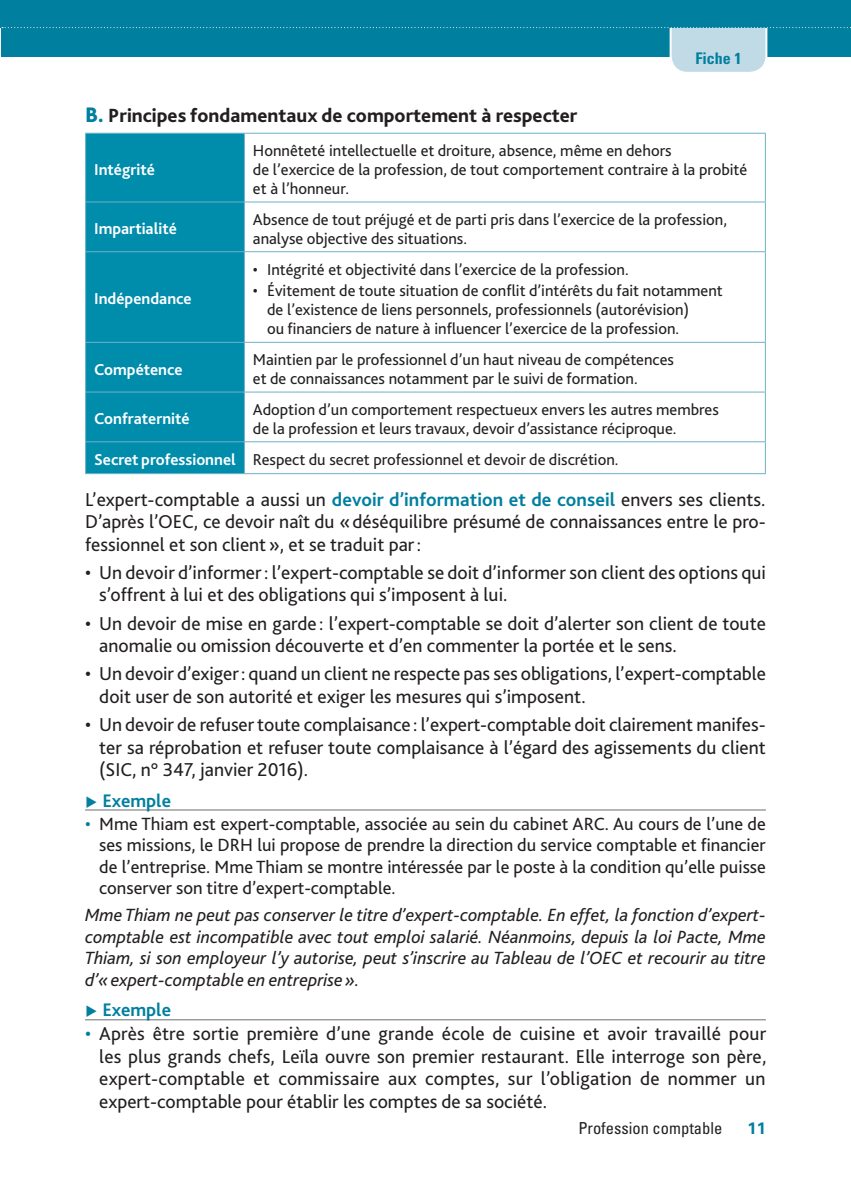
<style>
.page{position:relative;width:851px;height:1191px;background:#fff}
.page>*{position:absolute;margin:0;border:0;box-sizing:border-box;transform-origin:0 0}
.t1{font:800 20px "Bliss 2";color:#231f20}
.t2{font:19.6px/22.6px "Bliss 2";color:#231f20;text-align:justify}
.t3{font:700 19px "Bliss 2";color:#007f9f}
.t4{font:italic 18.4px/21.4px "Bliss 2";color:#231f20;text-align:justify}
.t5{font:18.4px/21.4px "Bliss 2";color:#231f20;text-align:justify}
.t6{font:16.4px/19px "Bliss 2";color:#231f20}
.t7{font:700 16.4px "Bliss 2";color:#fff}
.t8{font:condensed 16.4px "Univers LT Std";color:#231f20}
.t9{font:700 16.4px "Univers LT Std";color:#007f9f}
.t10{font:700 condensed 16px "Univers LT Std";color:#007f9f}
.s1{font-size:22px;color:#007f9f}
.s2{font-weight:700;color:#fff}
.s3{font-weight:700;color:#007f9f}
.s4{font-family:"STIX";font-weight:400}
.s5{color:#007f9f}
</style>
<div class="page">
<svg style="left:1px;top:0;width:849px;height:72px"></svg>
<hr style="left:85px;top:809px;width:680px;height:1px;background:#6c6d70">
<hr style="left:85px;top:1019px;width:680px;height:1px;background:#6c6d70">
<div style="left:86px;top:134px;width:158px;height:339px;background:#008cab"></div>
<hr style="left:85px;top:201px;width:159px;height:1px;background:#6db1c8">
<hr style="left:244px;top:201px;width:521px;height:1px;background:#6db1c8">
<hr style="left:85px;top:251px;width:159px;height:1px;background:#6db1c8">
<hr style="left:244px;top:251px;width:521px;height:1px;background:#6db1c8">
<hr style="left:85px;top:342px;width:159px;height:1px;background:#6db1c8">
<hr style="left:244px;top:342px;width:521px;height:1px;background:#6db1c8">
<hr style="left:85px;top:391px;width:159px;height:1px;background:#6db1c8">
<hr style="left:244px;top:391px;width:521px;height:1px;background:#6db1c8">
<hr style="left:85px;top:441px;width:159px;height:1px;background:#6db1c8">
<hr style="left:244px;top:441px;width:521px;height:1px;background:#6db1c8">
<hr style="left:85px;top:133px;width:159px;height:1px;background:#6db1c8">
<hr style="left:85px;top:134px;width:1px;height:67px;background:#6db1c8">
<hr style="left:85px;top:202px;width:1px;height:49px;background:#6db1c8">
<hr style="left:85px;top:252px;width:1px;height:90px;background:#6db1c8">
<hr style="left:85px;top:343px;width:1px;height:48px;background:#6db1c8">
<hr style="left:85px;top:392px;width:1px;height:49px;background:#6db1c8">
<hr style="left:85px;top:442px;width:1px;height:31px;background:#6db1c8">
<hr style="left:85px;top:473px;width:159px;height:1px;background:#6db1c8">
<hr style="left:244px;top:133px;width:521px;height:1px;background:#6db1c8">
<hr style="left:244px;top:134px;width:1px;height:67px;background:#6db1c8">
<hr style="left:764px;top:134px;width:1px;height:67px;background:#6db1c8">
<hr style="left:244px;top:202px;width:1px;height:49px;background:#6db1c8">
<hr style="left:764px;top:202px;width:1px;height:49px;background:#6db1c8">
<hr style="left:244px;top:252px;width:1px;height:90px;background:#6db1c8">
<hr style="left:764px;top:252px;width:1px;height:90px;background:#6db1c8">
<hr style="left:244px;top:343px;width:1px;height:48px;background:#6db1c8">
<hr style="left:764px;top:343px;width:1px;height:48px;background:#6db1c8">
<hr style="left:244px;top:392px;width:1px;height:49px;background:#6db1c8">
<hr style="left:764px;top:392px;width:1px;height:49px;background:#6db1c8">
<hr style="left:244px;top:442px;width:1px;height:31px;background:#6db1c8">
<hr style="left:764px;top:442px;width:1px;height:31px;background:#6db1c8">
<hr style="left:244px;top:473px;width:521px;height:1px;background:#6db1c8">
<p class="t10" style="left:695px;top:48px;width:48px">Fiche 1</p>
<p class="t1" style="left:85px;top:103px;width:494px"><span class="s1">B.</span> Principes fondamentaux de comportement à respecter</p>
<p class="t7" style="left:94px;top:159px;width:62px">Intégrité</p>
<p class="t6" style="left:253px;top:141px;width:496px">Honnêteté intellectuelle et droiture, absence, même en dehors<br>de l’exercice de la profession, de tout comportement contraire à la probité et à l’honneur.</p>
<p class="t7" style="left:94px;top:219px;width:84px">Impartialité</p>
<p class="t6" style="left:253px;top:209px;width:475px">Absence de tout préjugé et de parti pris dans l’exercice de la profession, analyse objective des situations.</p>
<p class="t7" style="left:94px;top:289px;width:99px">Indépendance</p>
<p class="t6" style="left:253px;top:259px;width:377px">• Intégrité et objectivité dans l’exercice de la profession.</p>
<p class="t6" style="left:267px;top:281px;width:457px;text-indent:-14px">• Évitement de toute situation de conflit d’intérêts du fait notamment de l’existence de liens personnels, professionnels (autorévision)<br>ou financiers de nature à influencer l’exercice de la profession.</p>
<p class="t7" style="left:94px;top:359px;width:90px">Compétence</p>
<p class="t6" style="left:253px;top:350px;width:422px">Maintien par le professionnel d’un haut niveau de compétences et de connaissances notamment par le suivi de formation.</p>
<p class="t7" style="left:94px;top:409px;width:97px">Confraternité</p>
<p class="t6" style="left:253px;top:399px;width:467px">Adoption d’un comportement respectueux envers les autres membres de la profession et leurs travaux, devoir d’assistance réciproque.</p>
<p class="t6" style="left:94px;top:449px;width:526px"><span class="s2">Secret professionnel</span> Respect du secret professionnel et devoir de discrétion.</p>
<p class="t2" style="left:85px;top:487px;width:682px">L’expert-comptable a aussi un <span class="s3">devoir d’information et de conseil</span> envers ses clients.<br>D’après l’OEC, ce devoir naît du «déséquilibre présumé de connaissances entre le pro&shy;fessionnel et son client», et se traduit par:</p>
<p class="t2" style="left:99px;top:560px;width:668px;text-indent:-14px">• Un devoir d’informer: l’expert-comptable se doit d’informer son client des options qui s’offrent à lui et des obligations qui s’imposent à lui.</p>
<p class="t2" style="left:99px;top:611px;width:668px;text-indent:-14px">• Un devoir de mise en garde : l’expert-comptable se doit d’alerter son client de toute anomalie ou omission découverte et d’en commenter la portée et le sens.</p>
<p class="t2" style="left:99px;top:662px;width:668px;text-indent:-14px">• Un devoir d’exiger: quand un client ne respecte pas ses obligations, l’expert-comptable doit user de son autorité et exiger les mesures qui s’imposent.</p>
<p class="t2" style="left:99px;top:712px;width:668px;text-indent:-14px">• Un devoir de refuser toute complaisance : l’expert-comptable doit clairement manifes&shy;ter sa réprobation et refuser toute complaisance à l’égard des agissements du client (SIC, n° 347, janvier 2016).</p>
<p class="t3" style="left:85px;top:788px;width:87px"><span class="s4">▸</span> Exemple</p>
<p class="t5" style="left:99px;top:812px;width:668px;text-indent:-14px"><span class="s5">•</span> Mme Thiam est expert-comptable, associée au sein du cabinet ARC. Au cours de l’une de ses missions, le DRH lui propose de prendre la direction du service comptable et financier de l’entreprise. Mme Thiam se montre intéressée par le poste à la condition qu’elle puisse conserver son titre d’expert-comptable.</p>
<p class="t4" style="left:85px;top:904px;width:682px">Mme Thiam ne peut pas conserver le titre d’expert-comptable. En effet, la fonction d’expert&shy;comptable est incompatible avec tout emploi salarié. Néanmoins, depuis la loi Pacte, Mme Thiam, si son employeur l’y autorise, peut s’inscrire au Tableau de l’OEC et recourir au titre d’«expert-comptable en entreprise».</p>
<p class="t3" style="left:85px;top:998px;width:87px"><span class="s4">▸</span> Exemple</p>
<p class="t2" style="left:99px;top:1022px;width:668px;text-indent:-14px"><span class="s5">•</span> Après être sortie première d’une grande école de cuisine et avoir travaillé pour les plus grands chefs, Leïla ouvre son premier restaurant. Elle interroge son père, expert-comptable et commissaire aux comptes, sur l’obligation de nommer un expert-comptable pour établir les comptes de sa société.</p>
<p class="t8" style="left:578px;top:1117px;width:145px">Profession comptable</p>
<p class="t9" style="left:747px;top:1118px;width:20px">11</p>
</div>
